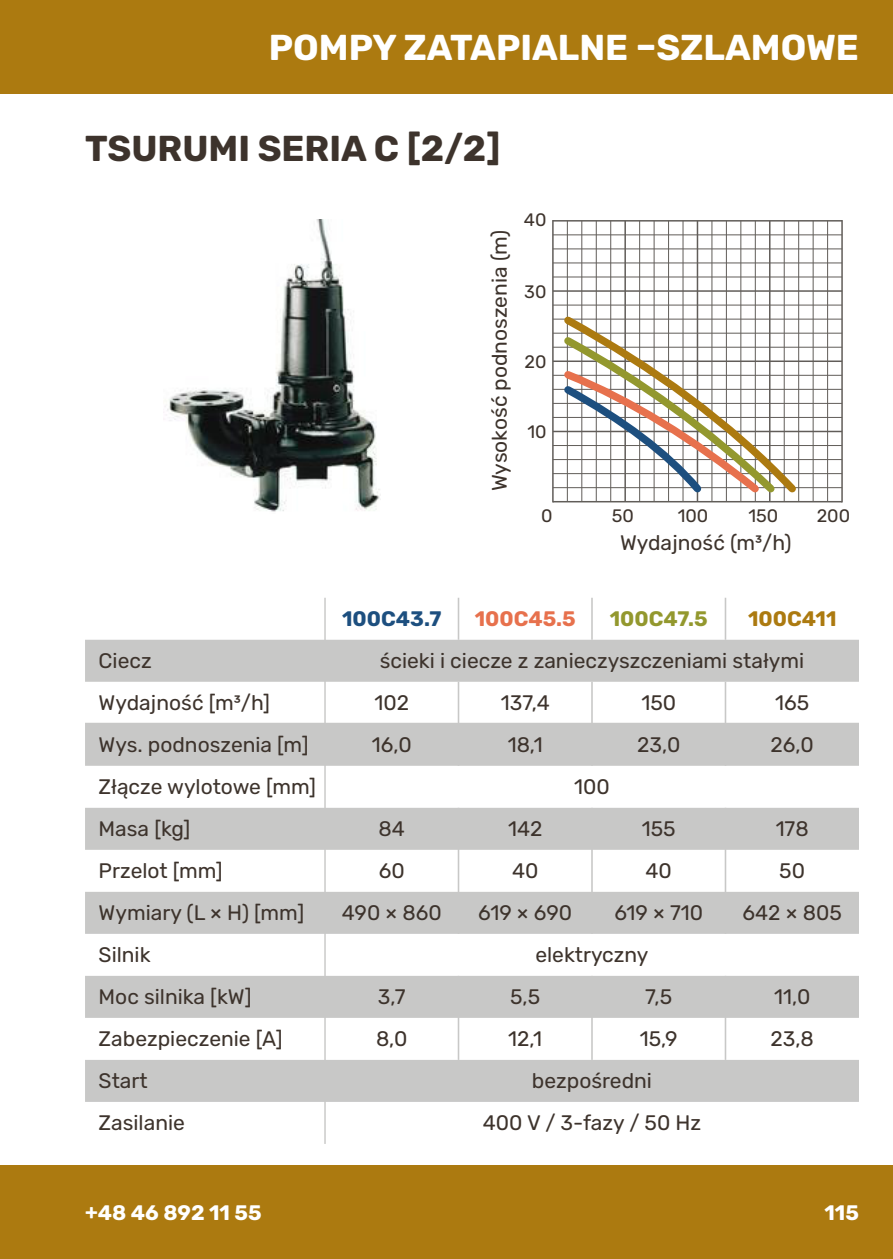
<style>
.page{position:relative;width:893px;height:1259px;background:#fff}
.page>*{position:absolute;margin:0;border:0;box-sizing:border-box;transform-origin:0 0}
.t1{font:700 36px "Rubik";color:#fff}
.t2{font:700 36px "Rubik";color:#3d332c}
.t3{font:21px "Rubik";color:#3d332c}
.t4{font:700 21px "Rubik";color:#fff}
.t5{font:700 21px "Rubik";color:#1d4f7f}
.t6{font:700 21px "Rubik";color:#e7714d}
.t7{font:700 21px "Rubik";color:#93982e}
.t8{font:700 21px "Rubik";color:#ac7a10}
.t9{font:18px "Rubik";color:#3d332c}
</style>
<div class="page">
<div style="left:0;top:0;width:893px;height:94px;background:#ac7a10"></div>
<div style="left:0;top:1165px;width:893px;height:94px;background:#ac7a10"></div>
<hr style="left:552px;top:220px;width:2px;height:282px;background:#615d59">
<hr style="left:841px;top:220px;width:2px;height:282px;background:#615d59">
<hr style="left:624px;top:221px;width:2px;height:281px;background:#615d59">
<hr style="left:697px;top:221px;width:1px;height:281px;background:#615d59">
<hr style="left:769px;top:221px;width:1px;height:281px;background:#615d59">
<hr style="left:567px;top:221px;width:1px;height:281px;background:#615d59">
<hr style="left:581px;top:221px;width:1px;height:281px;background:#615d59">
<hr style="left:596px;top:221px;width:1px;height:281px;background:#615d59">
<hr style="left:610px;top:221px;width:1px;height:281px;background:#615d59">
<hr style="left:639px;top:221px;width:1px;height:281px;background:#615d59">
<hr style="left:654px;top:221px;width:1px;height:281px;background:#615d59">
<hr style="left:668px;top:221px;width:1px;height:281px;background:#615d59">
<hr style="left:682px;top:221px;width:1px;height:281px;background:#615d59">
<hr style="left:711px;top:221px;width:1px;height:281px;background:#615d59">
<hr style="left:726px;top:221px;width:1px;height:281px;background:#615d59">
<hr style="left:740px;top:221px;width:1px;height:281px;background:#615d59">
<hr style="left:755px;top:221px;width:1px;height:281px;background:#615d59">
<hr style="left:784px;top:221px;width:1px;height:281px;background:#615d59">
<hr style="left:798px;top:221px;width:1px;height:281px;background:#615d59">
<hr style="left:813px;top:221px;width:1px;height:281px;background:#615d59">
<hr style="left:827px;top:221px;width:1px;height:281px;background:#615d59">
<hr style="left:553px;top:220px;width:289px;height:1px;background:#615d59">
<hr style="left:553px;top:290px;width:289px;height:2px;background:#615d59">
<hr style="left:553px;top:360px;width:289px;height:2px;background:#615d59">
<hr style="left:553px;top:431px;width:289px;height:1px;background:#615d59">
<hr style="left:553px;top:501px;width:289px;height:1px;background:#615d59">
<hr style="left:553px;top:234px;width:289px;height:1px;background:#615d59">
<hr style="left:553px;top:248px;width:289px;height:1px;background:#615d59">
<hr style="left:553px;top:262px;width:289px;height:1px;background:#615d59">
<hr style="left:553px;top:276px;width:289px;height:1px;background:#615d59">
<hr style="left:553px;top:304px;width:289px;height:1px;background:#615d59">
<hr style="left:553px;top:319px;width:289px;height:1px;background:#615d59">
<hr style="left:553px;top:333px;width:289px;height:1px;background:#615d59">
<hr style="left:553px;top:347px;width:289px;height:1px;background:#615d59">
<hr style="left:553px;top:375px;width:289px;height:1px;background:#615d59">
<hr style="left:553px;top:389px;width:289px;height:1px;background:#615d59">
<hr style="left:553px;top:403px;width:289px;height:1px;background:#615d59">
<hr style="left:553px;top:417px;width:289px;height:1px;background:#615d59">
<hr style="left:553px;top:445px;width:289px;height:1px;background:#615d59">
<hr style="left:553px;top:459px;width:289px;height:1px;background:#615d59">
<hr style="left:553px;top:473px;width:289px;height:1px;background:#615d59">
<hr style="left:553px;top:487px;width:289px;height:1px;background:#615d59">
<img style="left:163px;top:220px;width:217px;height:292px">
<svg style="left:85px;top:640px;width:774px;height:462px;fill:#c8c8c7"></svg>
<hr style="left:458px;top:598px;width:1px;height:42px;background:#c8c8c7">
<hr style="left:591px;top:598px;width:2px;height:42px;background:#c8c8c7">
<hr style="left:725px;top:598px;width:1px;height:42px;background:#c8c8c7">
<hr style="left:458px;top:682px;width:1px;height:84px;background:#c8c8c7">
<hr style="left:591px;top:682px;width:2px;height:84px;background:#c8c8c7">
<hr style="left:725px;top:682px;width:1px;height:84px;background:#c8c8c7">
<hr style="left:458px;top:808px;width:1px;height:126px;background:#c8c8c7">
<hr style="left:591px;top:808px;width:2px;height:126px;background:#c8c8c7">
<hr style="left:725px;top:808px;width:1px;height:126px;background:#c8c8c7">
<hr style="left:458px;top:976px;width:1px;height:84px;background:#c8c8c7">
<hr style="left:591px;top:976px;width:2px;height:84px;background:#c8c8c7">
<hr style="left:725px;top:976px;width:1px;height:84px;background:#c8c8c7">
<hr style="left:324px;top:598px;width:2px;height:546px;background:#c8c8c7">
<svg style="left:558px;top:310px;width:245px;height:189px"></svg>
<h1 class="t1" style="left:269px;top:26px;width:591px">POMPY ZATAPIALNE –SZLAMOWE</h1>
<h1 class="t2" style="left:85px;top:127px;width:417px">TSURUMI SERIA C [2/2]</h1>
<p class="t3" style="left:487px;top:491px;width:263px;rotate:-90deg">Wysokość podnoszenia (m)</p>
<p class="t9" style="left:524px;top:209px;width:24px">40</p>
<p class="t9" style="left:524px;top:281px;width:24px">30</p>
<p class="t9" style="left:524px;top:351px;width:23px">20</p>
<p class="t9" style="left:527px;top:421px;width:21px">10</p>
<p class="t9" style="left:541px;top:505px;width:13px">0</p>
<p class="t9" style="left:612px;top:505px;width:24px">50</p>
<p class="t9" style="left:678px;top:505px;width:32px">100</p>
<p class="t9" style="left:748px;top:505px;width:31px">150</p>
<p class="t9" style="left:817px;top:505px;width:35px">200</p>
<p class="t3" style="left:620px;top:530px;width:173px">Wydajność (m³/h)</p>
<p class="t5" style="left:342px;top:606px;width:101px">100C43.7</p>
<p class="t6" style="left:475px;top:606px;width:103px">100C45.5</p>
<p class="t7" style="left:610px;top:606px;width:99px">100C47.5</p>
<p class="t8" style="left:748px;top:606px;width:90px">100C411</p>
<p class="t3" style="left:99px;top:648px;width:55px">Ciecz</p>
<p class="t3" style="left:380px;top:648px;width:426px">ścieki i ciecze z zanieczyszczeniami stałymi</p>
<p class="t3" style="left:99px;top:690px;width:173px">Wydajność [m³/h]</p>
<p class="t3" style="left:374px;top:690px;width:36px">102</p>
<p class="t3" style="left:501px;top:690px;width:50px">137,4</p>
<p class="t3" style="left:641px;top:690px;width:36px">150</p>
<p class="t3" style="left:775px;top:690px;width:36px">165</p>
<p class="t3" style="left:99px;top:732px;width:211px">Wys. podnoszenia [m]</p>
<p class="t3" style="left:372px;top:732px;width:41px">16,0</p>
<p class="t3" style="left:508px;top:732px;width:36px">18,1</p>
<p class="t3" style="left:637px;top:732px;width:45px">23,0</p>
<p class="t3" style="left:771px;top:732px;width:45px">26,0</p>
<p class="t3" style="left:99px;top:774px;width:219px">Złącze wylotowe [mm]</p>
<p class="t3" style="left:574px;top:774px;width:37px">100</p>
<p class="t3" style="left:99px;top:816px;width:93px">Masa [kg]</p>
<p class="t3" style="left:379px;top:816px;width:28px">84</p>
<p class="t3" style="left:508px;top:816px;width:36px">142</p>
<p class="t3" style="left:642px;top:816px;width:35px">155</p>
<p class="t3" style="left:776px;top:816px;width:35px">178</p>
<p class="t3" style="left:99px;top:858px;width:126px">Przelot [mm]</p>
<p class="t3" style="left:379px;top:858px;width:27px">60</p>
<p class="t3" style="left:512px;top:858px;width:28px">40</p>
<p class="t3" style="left:645px;top:858px;width:28px">40</p>
<p class="t3" style="left:779px;top:858px;width:27px">50</p>
<p class="t3" style="left:99px;top:900px;width:207px">Wymiary (L × H) [mm]</p>
<p class="t3" style="left:342px;top:900px;width:102px">490 × 860</p>
<p class="t3" style="left:478px;top:900px;width:96px">619 × 690</p>
<p class="t3" style="left:614px;top:900px;width:90px">619 × 710</p>
<p class="t3" style="left:743px;top:900px;width:101px">642 × 805</p>
<p class="t3" style="left:99px;top:942px;width:53px">Silnik</p>
<p class="t3" style="left:535px;top:942px;width:115px">elektryczny</p>
<p class="t3" style="left:99px;top:984px;width:154px">Moc silnika [kW]</p>
<p class="t3" style="left:378px;top:984px;width:29px">3,7</p>
<p class="t3" style="left:510px;top:984px;width:31px">5,5</p>
<p class="t3" style="left:645px;top:984px;width:29px">7,5</p>
<p class="t3" style="left:774px;top:984px;width:38px">11,0</p>
<p class="t3" style="left:99px;top:1026px;width:185px">Zabezpieczenie [A]</p>
<p class="t3" style="left:376px;top:1026px;width:33px">8,0</p>
<p class="t3" style="left:508px;top:1026px;width:36px">12,1</p>
<p class="t3" style="left:640px;top:1026px;width:40px">15,9</p>
<p class="t3" style="left:770px;top:1026px;width:45px">23,8</p>
<p class="t3" style="left:99px;top:1068px;width:51px">Start</p>
<p class="t3" style="left:532px;top:1068px;width:122px">bezpośredni</p>
<p class="t3" style="left:99px;top:1110px;width:88px">Zasilanie</p>
<p class="t3" style="left:483px;top:1110px;width:220px">400 V / 3-fazy / 50 Hz</p>
<p class="t4" style="left:85px;top:1200px;width:178px">+48 46 892 11 55</p>
<p class="t4" style="left:824px;top:1200px;width:36px">115</p>
</div>
